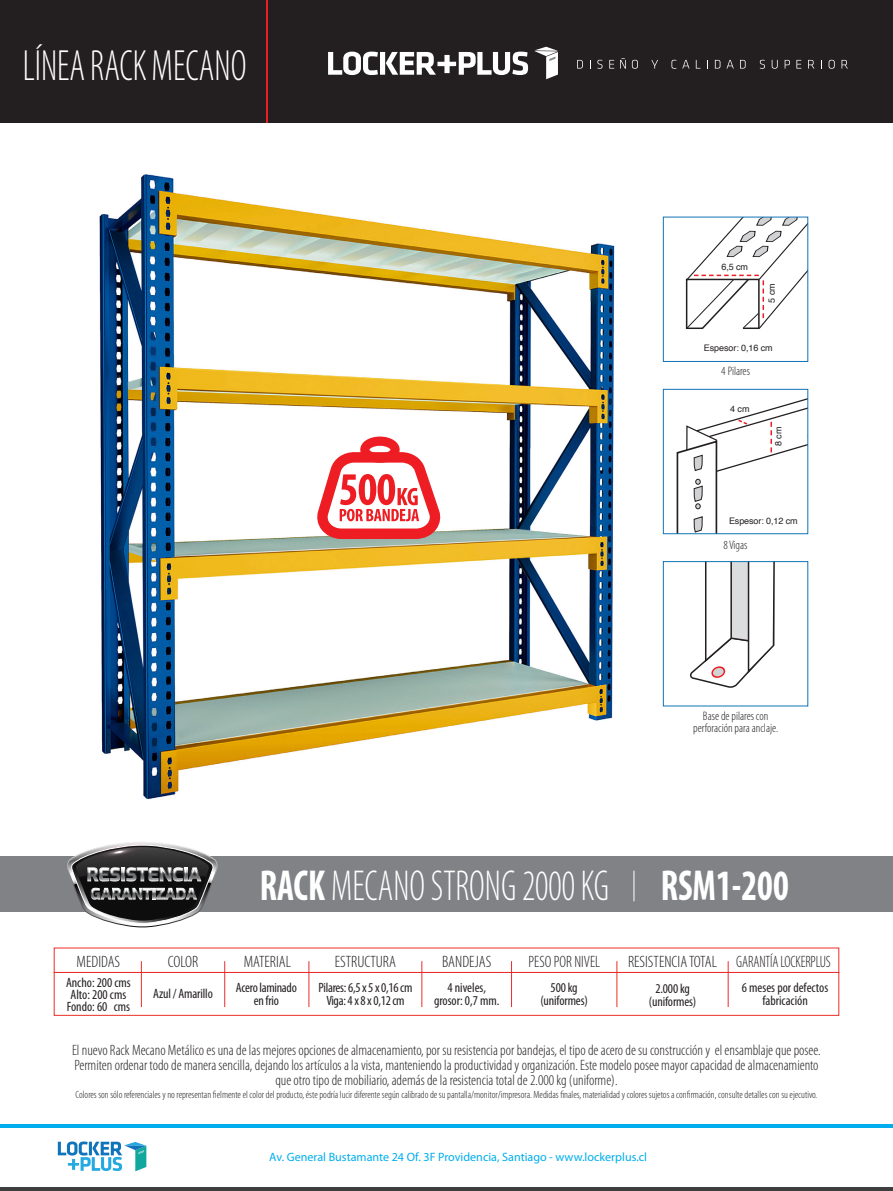
<style>
.page{position:relative;width:893px;height:1191px;background:#fff}
.page>*{position:absolute;margin:0;border:0;box-sizing:border-box;transform-origin:0 0}
.t1{font:300 condensed 43.95px "Myriad Pro";color:#fff;scale:.85 1}
.t2{font:300 condensed 43.5px "Myriad Pro";color:#fff;scale:.85 1}
.t3{font:700 condensed 43.5px "Myriad Pro";color:#fff;scale:.85 1}
.t4{font:300 condensed 16.5px "Myriad Pro";color:#231f20}
.t5{font:300 condensed 16.5px "Myriad Pro";color:#231f20;scale:.88 1}
.t6{font:300 condensed 16.5px "Myriad Pro";color:#231f20;scale:.95 1}
.t7{font:300 condensed 15px "Myriad Pro";color:#231f20}
.t8{font:condensed 13.5px/13.5px "Myriad Pro";letter-spacing:-.01em;color:#231f20;text-align:center}
.t9{font:300 condensed 12.3px "Myriad Pro";color:#231f20}
.t10{font:12.15px "Myriad Pro";color:#00aeef}
.t11{font:300 condensed 10.5px "Myriad Pro";color:#231f20}
.t12{font:9px "Helvetica";letter-spacing:-.01em;color:#231f20}
.s1{font-weight:700}
</style>
<div class="page">
<div style="left:0;top:0;width:893px;height:123px;background:#231f20"></div>
<hr style="left:266px;top:0;width:2px;height:123px;background:#ee1d23">
<svg style="left:328px;top:52px;width:200px;height:23px"></svg>
<svg style="left:534px;top:47px;width:24px;height:32px"></svg>
<svg style="left:577px;top:60px;width:6px;height:9px"></svg>
<svg style="left:597px;top:60px;width:5px;height:9px"></svg>
<svg style="left:609px;top:60px;width:5px;height:9px"></svg>
<svg style="left:620px;top:58px;width:6px;height:11px"></svg>
<svg style="left:632px;top:60px;width:6px;height:9px"></svg>
<svg style="left:651px;top:60px;width:7px;height:9px"></svg>
<svg style="left:671px;top:60px;width:5px;height:9px"></svg>
<svg style="left:682px;top:60px;width:7px;height:9px"></svg>
<svg style="left:696px;top:60px;width:4px;height:9px"></svg>
<svg style="left:715px;top:60px;width:5px;height:9px"></svg>
<svg style="left:726px;top:60px;width:8px;height:9px"></svg>
<svg style="left:740px;top:60px;width:6px;height:9px"></svg>
<svg style="left:760px;top:60px;width:5px;height:9px"></svg>
<svg style="left:772px;top:60px;width:6px;height:9px"></svg>
<svg style="left:785px;top:60px;width:5px;height:9px"></svg>
<svg style="left:796px;top:60px;width:5px;height:9px"></svg>
<svg style="left:808px;top:60px;width:6px;height:9px"></svg>
<svg style="left:829px;top:60px;width:6px;height:9px"></svg>
<svg style="left:841px;top:60px;width:7px;height:9px"></svg>
<hr style="left:0;top:1124px;width:893px;height:3px;background:#00aeef">
<div style="left:0;top:1186px;width:893px;height:5px;background:#3e3e3f"></div>
<svg style="left:58px;top:1141px;width:88px;height:30px"></svg>
<img style="left:99px;top:174px;width:516px;height:625px">
<div style="left:0;top:856px;width:893px;height:56px;background:#808285"></div>
<hr style="left:634px;top:870px;width:1px;height:31px;background:#fff">
<svg style="left:67px;top:842px;width:151px;height:85px"></svg>
<svg style="left:316px;top:436px;width:125px;height:103px"></svg>
<div style="left:54px;top:972px;width:785px;height:43px;border:1px solid #eb2e29"></div>
<hr style="left:141px;top:961px;width:1px;height:46px;background:#eb2e29">
<hr style="left:224px;top:961px;width:1px;height:46px;background:#eb2e29">
<hr style="left:422px;top:961px;width:1px;height:46px;background:#eb2e29">
<hr style="left:511px;top:961px;width:1px;height:46px;background:#eb2e29">
<hr style="left:617px;top:961px;width:1px;height:46px;background:#eb2e29">
<hr style="left:728px;top:961px;width:1px;height:46px;background:#eb2e29">
<hr style="left:309px;top:961px;width:1px;height:46px;background:#eb2e29">
<div style="left:663px;top:217px;width:145px;height:144px;border:1px solid #1273b5"></div>
<svg style="left:685px;top:216px;width:123px;height:115px"></svg>
<svg style="left:675px;top:388px;width:133px;height:147px"></svg>
<svg style="left:690px;top:563px;width:85px;height:125px"></svg>
<div style="left:712px;top:667px;width:13px;height:10px;background:#d1d2d4;border-radius:50%"></div>
<div style="left:711px;top:666px;width:14px;height:12px;border:2px solid #ee1d23;border-radius:50%"></div>
<div style="left:663px;top:561px;width:145px;height:145px;border:1px solid #1273b5"></div>
<h1 class="t1" style="left:23px;top:42px;width:265px">LÍNEA RACK MECANO</h1>
<p class="t12" style="left:721px;top:260px;width:28px">6,5 cm</p>
<p class="t12" style="left:765px;top:302px;width:21px;rotate:-90deg">5 cm</p>
<p class="t12" style="left:704px;top:341px;width:70px">Espesor: 0,16 cm</p>
<p class="t9" style="left:721px;top:365px;width:30px">4 Pilares</p>
<p class="t12" style="left:730px;top:402px;width:21px">4 cm</p>
<p class="t12" style="left:771px;top:446px;width:21px;rotate:-90deg">8 cm</p>
<p class="t12" style="left:729px;top:514px;width:70px">Espesor: 0,12 cm</p>
<p class="t9" style="left:723px;top:538px;width:26px">8 Vigas</p>
<p class="t9" style="left:703px;top:709px;width:67px">Base de pilares con</p>
<p class="t9" style="left:693px;top:721px;width:86px">perforación para anclaje.</p>
<p class="t2" style="left:260px;top:862px;width:412px"><span class="s1">RACK</span> MECANO STRONG 2000 KG</p>
<p class="t3" style="left:661px;top:858px;width:152px">RSM1-200</p>
<p class="t4" style="left:77px;top:952px;width:45px">MEDIDAS</p>
<p class="t4" style="left:168px;top:952px;width:32px">COLOR</p>
<p class="t4" style="left:244px;top:952px;width:49px">MATERIAL</p>
<p class="t6" style="left:529px;top:952px;width:77px">PESO POR NIVEL</p>
<p class="t4" style="left:628px;top:952px;width:91px">RESISTENCIA TOTAL</p>
<p class="t5" style="left:736px;top:952px;width:109px">GARANTÍA LOCKERPLUS</p>
<p class="t8" style="left:447px;top:980px;width:40px">4 niveles,</p>
<p class="t8" style="left:434px;top:993px;width:67px">grosor: 0,7 mm.</p>
<p class="t4" style="left:335px;top:952px;width:63px">ESTRUCTURA</p>
<p class="t4" style="left:442px;top:952px;width:51px">BANDEJAS</p>
<p class="t8" style="left:66px;top:975px;width:66px">Ancho: 200 cms</p>
<p class="t8" style="left:71px;top:987px;width:57px">Alto: 200 cms</p>
<p class="t8" style="left:67px;top:999px;width:65px">Fondo: 60 cms</p>
<p class="t8" style="left:742px;top:980px;width:88px">6 meses por defectos fabricación</p>
<p class="t8" style="left:236px;top:980px;width:62px">Acero laminado</p>
<p class="t8" style="left:254px;top:993px;width:26px">en frio</p>
<p class="t8" style="left:319px;top:980px;width:95px">Pilares: 6,5 x 5 x 0,16 cm</p>
<p class="t8" style="left:326px;top:993px;width:80px">Viga: 4 x 8 x 0,12 cm</p>
<p class="t8" style="left:551px;top:980px;width:28px">500 kg</p>
<p class="t8" style="left:540px;top:993px;width:49px">(uniformes)</p>
<p class="t8" style="left:655px;top:981px;width:36px">2.000 kg</p>
<p class="t8" style="left:649px;top:994px;width:49px">(uniformes)</p>
<p class="t8" style="left:153px;top:986px;width:61px">Azul / Amarillo</p>
<p class="t7" style="left:72px;top:1042px;width:750px">El nuevo Rack Mecano Metálico es una de las mejores opciones de almacenamiento, por su resistencia por bandejas, el tipo de acero de su construcción y el ensamblaje que posee.</p>
<p class="t7" style="left:74px;top:1057px;width:746px">Permiten ordenar todo de manera sencilla, dejando los artículos a la vista, manteniendo la productividad y organización. Este modelo posee mayor capacidad de almacenamiento</p>
<p class="t7" style="left:275px;top:1072px;width:344px">que otro tipo de mobiliario, además de la resistencia total de 2.000 kg (uniforme).</p>
<p class="t11" style="left:76px;top:1089px;width:743px">Colores son sólo referenciales y no representan fielmente el color del producto, éste podría lucir diferente según calibrado de su pantalla/monitor/impresora. Medidas finales, materialidad y colores sujetos a confirmación, consulte detalles con su ejecutivo.</p>
<p class="t10" style="left:269px;top:1149px;width:379px">Av. General Bustamante 24 Of. 3F Providencia, Santiago - www.lockerplus.cl</p>
</div>
